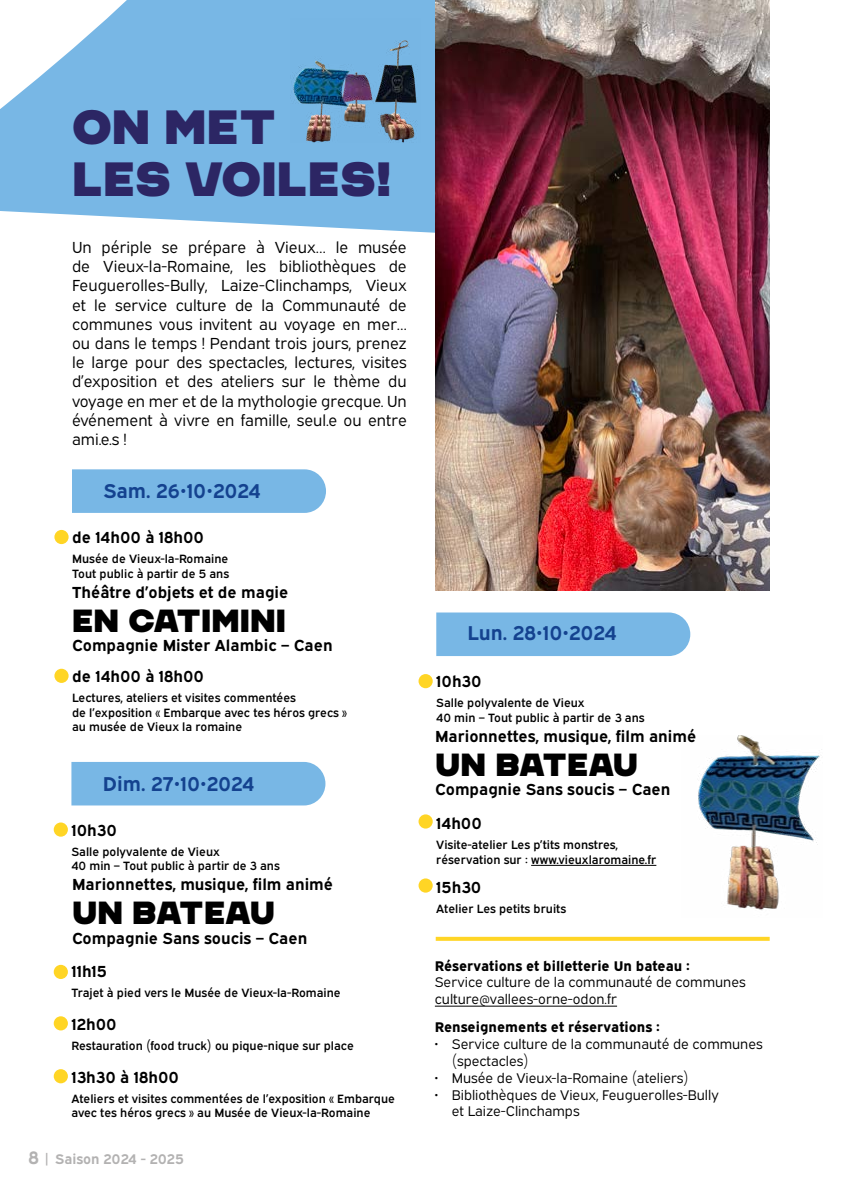
<style>
.page{position:relative;width:842px;height:1191px;background:#fff}
.page>*{position:absolute;margin:0;border:0;box-sizing:border-box;transform-origin:0 0}
.t1{font:48px/52px "CHANEY";color:#2c2664}
.t2{font:32px "CHANEY";color:#000}
.t3{font:700 20px "Expressway Rg";color:#14428f}
.t4{font:16px/19.2px "Expressway Bk";color:#000;text-align:justify}
.t5{font:700 16px "Expressway Rg";color:#000}
.t6{font:14px/16.8px "Expressway Bk";color:#000}
.t7{font:14px "Expressway Xb";color:#000}
.t8{font:700 14px "Expressway Rg";color:#b3b2b2}
.t9{font:12px/14.4px "Expressway Sb";color:#000}
.s1{font-size:18px}
.s2{font-family:"Expressway Xb"}
</style>
<div class="page">
<svg style="left:0;top:0;width:436px;height:248px;fill:#78b7e5"></svg>
<div style="left:72px;top:469px;width:254px;height:44px;background:#78b7e5"></div>
<div style="left:54px;top:530px;width:15px;height:14px;background:#ffd525;border-radius:50%"></div>
<div style="left:71px;top:762px;width:254px;height:43px;background:#78b7e5"></div>
<div style="left:54px;top:822px;width:14px;height:14px;background:#ffd525;border-radius:50%"></div>
<div style="left:54px;top:964px;width:14px;height:15px;background:#ffd525;border-radius:50%"></div>
<div style="left:54px;top:1016px;width:14px;height:14px;background:#ffd525;border-radius:50%"></div>
<div style="left:54px;top:1069px;width:14px;height:14px;background:#ffd525;border-radius:50%"></div>
<div style="left:436px;top:612px;width:254px;height:44px;background:#78b7e5"></div>
<div style="left:418px;top:674px;width:15px;height:14px;background:#ffd525;border-radius:50%"></div>
<hr style="left:531px;top:865px;width:125px;height:1px;background:#000">
<div style="left:418px;top:814px;width:15px;height:14px;background:#ffd525;border-radius:50%"></div>
<div style="left:418px;top:878px;width:15px;height:14px;background:#ffd525;border-radius:50%"></div>
<hr style="left:435px;top:1005px;width:182px;height:1px;background:#000">
<img style="left:436px;top:0;width:334px;height:590px">
<img style="left:290px;top:18px;width:131px;height:125px">
<svg style="left:436px;top:936px;width:334px;height:4px"></svg>
<img style="left:698px;top:735px;width:124px;height:175px">
<div style="left:54px;top:668px;width:15px;height:15px;background:#ffd525;border-radius:50%"></div>
<h1 class="t1" style="left:72px;top:102px;width:321px">ON MET<br>LES VOILES!</h1>
<p class="t4" style="left:72px;top:236px;width:336px">Un périple se prépare à Vieux… le musée de Vieux-la-Romaine, les bibliothèques de Feuguerolles-Bully, Laize-Clinchamps, Vieux et le service culture de la Communauté de communes vous invitent au voyage en mer… ou dans le temps ! Pendant trois jours, prenez le large pour des spectacles, lectures, visites d’exposition et des ateliers sur le thème du voyage en mer et de la mythologie grecque. Un événement à vivre en famille, seul.e ou entre ami.e.s !</p>
<h3 class="t3" style="left:103px;top:475px;width:159px">Sam. 26•10•2024</h3>
<h3 class="t5" style="left:72px;top:525px;width:133px">de 14h00 à 18h00</h3>
<p class="t9" style="left:72px;top:550px;width:158px">Musée de Vieux-la-Romaine<br>Tout public à partir de 5 ans</p>
<h3 class="t5" style="left:72px;top:579px;width:218px">Théâtre d’objets et de magie</h3>
<h2 class="t2" style="left:72px;top:601px;width:215px">EN CATIMINI</h2>
<h3 class="t5" style="left:72px;top:633px;width:262px">Compagnie Mister Alambic – Caen</h3>
<h3 class="t5" style="left:72px;top:664px;width:133px">de 14h00 à 18h00</h3>
<p class="t9" style="left:72px;top:689px;width:276px">Lectures, ateliers et visites commentées<br>de l’exposition « Embarque avec tes héros grecs » au musée de Vieux la romaine</p>
<h3 class="t3" style="left:103px;top:768px;width:153px">Dim. 27•10•2024</h3>
<h3 class="t5" style="left:71px;top:817px;width:47px">10h30</h3>
<p class="t9" style="left:71px;top:843px;width:210px">Salle polyvalente de Vieux<br>40 min – Tout public à partir de 3 ans</p>
<h3 class="t5" style="left:72px;top:872px;width:263px">Marionnettes, musique, film animé</h3>
<h2 class="t2" style="left:72px;top:893px;width:205px">UN BATEAU</h2>
<h3 class="t5" style="left:72px;top:925px;width:237px">Compagnie Sans soucis – Caen</h3>
<h3 class="t5" style="left:71px;top:958px;width:37px">11h15</h3>
<p class="t9" style="left:71px;top:984px;width:271px">Trajet à pied vers le Musée de Vieux-la-Romaine</p>
<h3 class="t5" style="left:71px;top:1011px;width:47px">12h00</h3>
<p class="t9" style="left:71px;top:1037px;width:284px">Restauration (food truck) ou pique-nique sur place</p>
<h3 class="t5" style="left:71px;top:1064px;width:109px">13h30 à 18h00</h3>
<p class="t9" style="left:71px;top:1089px;width:325px">Ateliers et visites commentées de l’exposition « Embarque avec tes héros grecs » au Musée de Vieux-la-Romaine</p>
<p class="t8" style="left:28px;top:1147px;width:157px"><span class="s1">8</span> | Saison 2024 - 2025</p>
<h3 class="t3" style="left:468px;top:617px;width:151px">Lun. 28•10•2024</h3>
<h3 class="t5" style="left:436px;top:669px;width:47px">10h30</h3>
<p class="t9" style="left:436px;top:695px;width:210px">Salle polyvalente de Vieux<br>40 min – Tout public à partir de 3 ans</p>
<h3 class="t5" style="left:435px;top:723px;width:263px">Marionnettes, musique, film animé</h3>
<h2 class="t2" style="left:435px;top:745px;width:205px">UN BATEAU</h2>
<h3 class="t5" style="left:435px;top:777px;width:237px">Compagnie Sans soucis – Caen</h3>
<h3 class="t5" style="left:436px;top:811px;width:47px">14h00</h3>
<p class="t9" style="left:436px;top:836px;width:222px">Visite-atelier Les p’tits monstres, réservation sur : www.vieuxlaromaine.fr</p>
<h3 class="t5" style="left:436px;top:875px;width:47px">15h30</h3>
<p class="t9" style="left:436px;top:900px;width:131px">Atelier Les petits bruits</p>
<p class="t7" style="left:435px;top:954px;width:257px">Réservations et billetterie Un bateau :</p>
<p class="t6" style="left:435px;top:972px;width:312px">Service culture de la communauté de communes culture@vallees-orne-odon.fr</p>
<p class="t7" style="left:435px;top:1016px;width:227px">Renseignements et réservations :</p>
<p class="t6" style="left:435px;top:1034px;width:329px"><span class="s2">·</span> Service culture de la communauté de communes</p>
<p class="t6" style="left:452px;top:1051px;width:78px">(spectacles)</p>
<p class="t6" style="left:435px;top:1068px;width:255px"><span class="s2">·</span> Musée de Vieux-la-Romaine (ateliers)</p>
<p class="t6" style="left:435px;top:1084px;width:285px"><span class="s2">·</span> Bibliothèques de Vieux, Feuguerolles-Bully</p>
<p class="t6" style="left:452px;top:1101px;width:129px">et Laize-Clinchamps</p>
</div>
